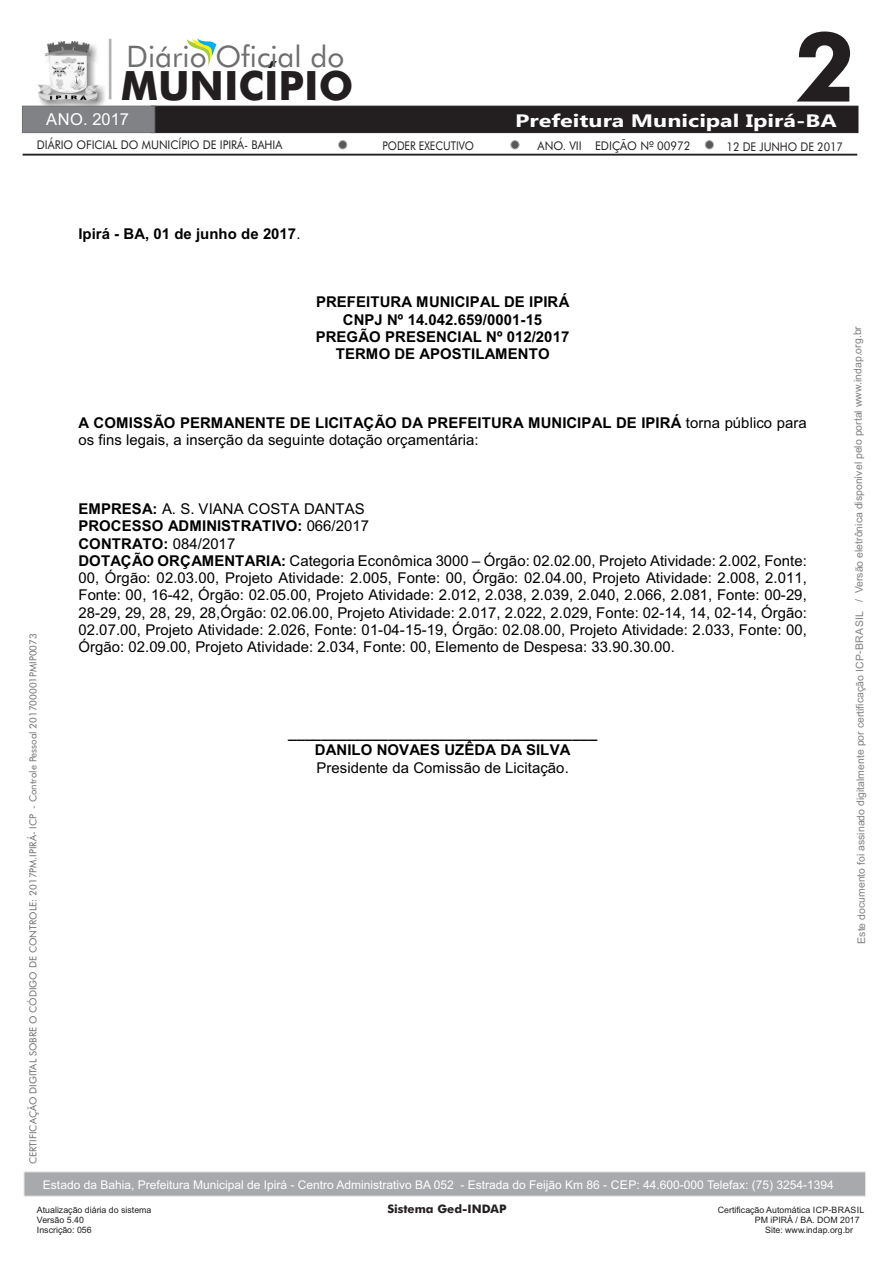
<style>
.page{position:relative;width:893px;height:1263px;background:#fff}
.page>*{position:absolute;margin:0;border:0;box-sizing:border-box;transform-origin:0 0}
.t1{font:700 96.9px "Futura BT";color:#231f20}
.t2{font:700 40.5px "Futura BT";color:#231f20}
.t3{font:29.7px "Futura BT";color:#6d6e70}
.t4{font:700 18px "Gadugi";color:#fff;scale:1.3 1}
.t5{font:16.5px "Arial";color:#fff}
.t6{font:14.85px/17.2px "Arial";color:#000}
.t7{font:700 14.85px/17.2px "Arial";color:#000;text-align:center}
.t8{font:12px "Arial";color:#fff}
.t9{font:12px "Futura BT";color:#231f20;scale:.92 1}
.t10{font:12px "Futura BT";color:#231f20;scale:.94 1}
.t11{font:12px "Futura BT";color:#231f20;scale:.91 1}
.t12{font:12px "Futura BT";color:#231f20;scale:.88 1}
.t13{font:700 11.7px "Futura BT";color:#231f20}
.t14{font:10.5px "Arial";letter-spacing:-.005em;color:#818181}
.t15{font:9.75px "Futura BT";color:#6d6e70}
.t16{font:8.85px "Arial";color:#231f20}
.s1{font-weight:400}
.s2{font-weight:700}
</style>
<div class="page">
<img style="left:37px;top:42px;width:71px;height:64px">
<svg style="left:187px;top:38px;width:29px;height:28px"></svg>
<svg style="left:23px;top:154px;width:834px;height:1px"></svg>
<svg style="left:109px;top:39px;width:2px;height:60px"></svg>
<svg style="left:22px;top:106px;width:836px;height:27px;background:#322f30"></svg>
<div style="left:338px;top:140px;width:9px;height:9px;background:#58595b;border:1px solid #b3b3b3;border-radius:50%"></div>
<div style="left:511px;top:140px;width:8px;height:9px;background:#58595b;border:1px solid #b3b3b3;border-radius:50%"></div>
<div style="left:705px;top:140px;width:9px;height:9px;background:#58595b;border:1px solid #b3b3b3;border-radius:50%"></div>
<svg style="left:24px;top:1171px;width:842px;height:25px;background:#abadb0"></svg>
<h3 class="t3" style="left:126px;top:44px;width:219px">Diário Oficial do</h3>
<h2 class="t2" style="left:121px;top:69px;width:234px">MUNICÍPIO</h2>
<h1 class="t1" style="left:795px;top:28px;width:62px">2</h1>
<p class="t5" style="left:46px;top:113px;width:85px">ANO. 2017</p>
<p class="t4" style="left:515px;top:114px;width:249px">Prefeitura Municipal Ipirá-BA</p>
<p class="t9" style="left:37px;top:140px;width:268px">DIÁRIO OFICIAL DO MUNICÍPIO DE IPIRÁ- BAHIA</p>
<p class="t12" style="left:382px;top:141px;width:105px">PODER EXECUTIVO</p>
<p class="t10" style="left:538px;top:141px;width:164px">ANO. VII EDIÇÃO Nº 00972</p>
<p class="t11" style="left:727px;top:142px;width:129px">12 DE JUNHO DE 2017</p>
<p class="t7" style="left:78px;top:226px;width:224px">Ipirá - BA, 01 de junho de 2017<span class="s1">.</span></p>
<p class="t7" style="left:316px;top:295px;width:255px">PREFEITURA MUNICIPAL DE IPIRÁ<br>CNPJ Nº 14.042.659/0001-15<br>PREGÃO PRESENCIAL Nº 012/2017<br>TERMO DE APOSTILAMENTO</p>
<p class="t15" style="left:29px;top:1164px;width:532px;rotate:-90deg">CERTIFICAÇÃO DIGITAL SOBRE O CÓDIGO DE CONTROLE: 2017PM.IPIRÁ- ICP - Controle Pessoal 201700001PMIP0073</p>
<p class="t6" style="left:78px;top:415px;width:730px"><span class="s2">A COMISSÃO PERMANENTE DE LICITAÇÃO DA PREFEITURA MUNICIPAL DE IPIRÁ</span> torna público para os fins legais, a inserção da seguinte dotação orçamentária:</p>
<p class="t6" style="left:78px;top:502px;width:730px"><span class="s2">EMPRESA:</span> A. S. VIANA COSTA DANTAS<br><span class="s2">PROCESSO ADMINISTRATIVO:</span> 066/2017<br><span class="s2">CONTRATO:</span> 084/2017<br><span class="s2">DOTAÇÃO ORÇAMENTARIA:</span> Categoria Econômica 3000 – Órgão: 02.02.00, Projeto Atividade: 2.002, Fonte:<br>00, Órgão: 02.03.00, Projeto Atividade: 2.005, Fonte: 00, Órgão: 02.04.00, Projeto Atividade: 2.008, 2.011, Fonte: 00, 16-42, Órgão: 02.05.00, Projeto Atividade: 2.012, 2.038, 2.039, 2.040, 2.066, 2.081, Fonte: 00-29, 28-29, 29, 28, 29, 28,Órgão: 02.06.00, Projeto Atividade: 2.017, 2.022, 2.029, Fonte: 02-14, 14, 02-14, Órgão:<br>02.07.00, Projeto Atividade: 2.026, Fonte: 01-04-15-19, Órgão: 02.08.00, Projeto Atividade: 2.033, Fonte: 00, Órgão: 02.09.00, Projeto Atividade: 2.034, Fonte: 00, Elemento de Despesa: 33.90.30.00.</p>
<p class="t7" style="left:288px;top:725px;width:311px">_____________________________________<br>DANILO NOVAES UZÊDA DA SILVA</p>
<p class="t6" style="left:317px;top:760px;width:254px">Presidente da Comissão de Licitação.</p>
<p class="t8" style="left:43px;top:1181px;width:792px">Estado da Bahia, Prefeitura Municipal de Ipirá - Centro Administrativo BA 052 - Estrada do Feijão Km 86 - CEP: 44.600-000 Telefax: (75) 3254-1394</p>
<p class="t14" style="left:855px;top:944px;width:619px;rotate:-90deg">Este documento foi assinado digitalmente por certificação CI P-BRASIL / Versão eletrônica disponível pelo portal www.indap.org.br</p>
<p class="t16" style="left:37px;top:1206px;width:116px">Atualização diária do sistema</p>
<p class="t13" style="left:387px;top:1204px;width:121px">Sistema Ged-INDAP</p>
<p class="t16" style="left:718px;top:1206px;width:148px">Certificação Automática ICP-BRASIL</p>
<p class="t16" style="left:37px;top:1217px;width:49px">Versão 5.40</p>
<p class="t16" style="left:755px;top:1217px;width:106px">PM iPIRÁ / BA. DOM 2017</p>
<p class="t16" style="left:37px;top:1227px;width:56px">Inscrição: 056</p>
<p class="t16" style="left:765px;top:1227px;width:89px">Site: www.indap.org.br</p>
</div>
